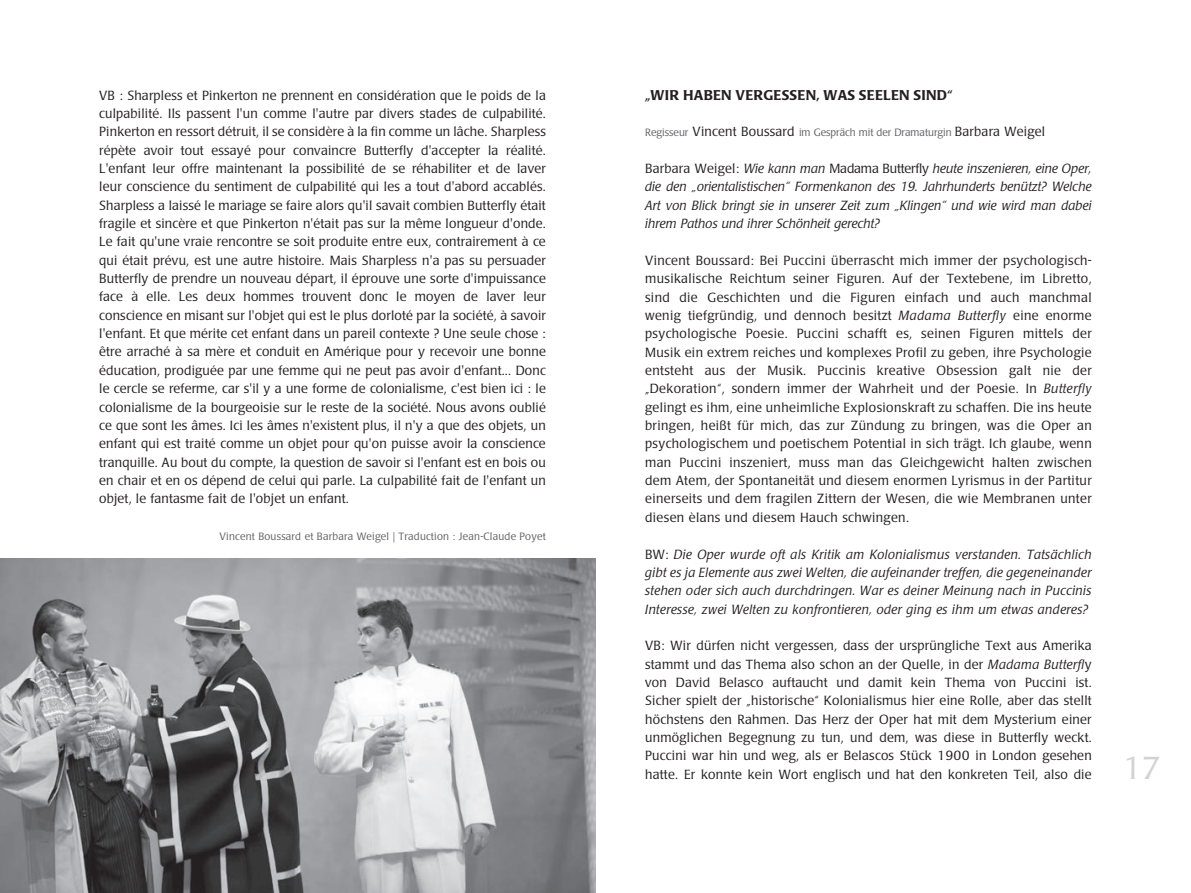
<style>
.page{position:relative;width:1191px;height:893px;background:#fff}
.page>*{position:absolute;margin:0;border:0;box-sizing:border-box;transform-origin:0 0}
.t1{font:300 31.5px "Poppl Laudatio";color:#d1d2d4}
.t2{font:500 14px "Poppl Laudatio";letter-spacing:.02em;color:#231f20}
.t3{font:300 13.12px/18.4px "Poppl Laudatio";letter-spacing:.02em;color:#231f20;text-align:justify}
.t4{font:italic 300 13.12px/18.4px "Poppl Laudatio";letter-spacing:.01em;color:#231f20;text-align:justify}
.t5{font:300 10.5px "Poppl Laudatio";color:#636366}
.t6{font:300 10.5px "Poppl Laudatio";letter-spacing:.02em;color:#636366}
.s1{font-size:13.12px;color:#231f20}
.s2{font-style:normal}
.s3{font-style:italic}
</style>
<div class="page">
<img style="left:0;top:558px;width:595px;height:335px">
<p class="t3" style="left:99px;top:86px;width:448px">VB : Sharpless et Pinkerton ne prennent en considération que le poids de la culpabilité. Ils passent l'un comme l'autre par divers stades de culpabilité.<br>Pinkerton en ressort détruit, il se considère à la fin comme un lâche. Sharpless répète avoir tout essayé pour convaincre Butterfly d'accepter la réalité.<br>L'enfant leur offre maintenant la possibilité de se réhabiliter et de laver leur conscience du sentiment de culpabilité qui les a tout d'abord accablés.<br>Sharpless a laissé le mariage se faire alors qu'il savait combien Butterfly était fragile et sincère et que Pinkerton n'était pas sur la même longueur d'onde.<br>Le fait qu'une vraie rencontre se soit produite entre eux, contrairement à ce qui était prévu, est une autre histoire. Mais Sharpless n'a pas su persuader Butterfly de prendre un nouveau départ, il éprouve une sorte d'impuissance face à elle. Les deux hommes trouvent donc le moyen de laver leur conscience en misant sur l'objet qui est le plus dorloté par la société, à savoir l'enfant. Et que mérite cet enfant dans un pareil contexte ? Une seule chose : être arraché à sa mère et conduit en Amérique pour y recevoir une bonne éducation, prodiguée par une femme qui ne peut pas avoir d'enfant... Donc le cercle se referme, car s'il y a une forme de colonialisme, c'est bien ici : le colonialisme de la bourgeoisie sur le reste de la société. Nous avons oublié ce que sont les âmes. Ici les âmes n'existent plus, il n'y a que des objets, un enfant qui est traité comme un objet pour qu'on puisse avoir la conscience tranquille. Au bout du compte, la question de savoir si l'enfant est en bois ou en chair et en os dépend de celui qui parle. La culpabilité fait de l'enfant un objet, le fantasme fait de l'objet un enfant.</p>
<p class="t6" style="left:219px;top:531px;width:328px">Vincent Boussard et Barbara Weigel | Traduction : Jean-Claude Poyet</p>
<p class="t2" style="left:645px;top:87px;width:309px">„WIR HABEN VERGESSEN, WAS SEELEN SIND“</p>
<p class="t5" style="left:645px;top:127px;width:401px">Regisseur <span class="s1">Vincent Boussard</span> im Gespräch mit der Dramaturgin <span class="s1">Barbara Weigel</span></p>
<p class="t4" style="left:645px;top:160px;width:448px"><span class="s2">Barbara Weigel:</span> Wie kann man <span class="s2">Madama Butterfly</span> heute inszenieren, eine Oper, die den „orientalistischen“ Formenkanon des 19. Jahrhunderts benützt? Welche Art von Blick bringt sie in unserer Zeit zum „Klingen“ und wie wird man dabei ihrem Pathos und ihrer Schönheit gerecht?</p>
<p class="t3" style="left:645px;top:251px;width:448px">Vincent Boussard: Bei Puccini überrascht mich immer der psychologisch&shy;musikalische Reichtum seiner Figuren. Auf der Textebene, im Libretto, sind die Geschichten und die Figuren einfach und auch manchmal wenig tiefgründig, und dennoch besitzt <span class="s3">Madama Butterfly</span> eine enorme psychologische Poesie. Puccini schafft es, seinen Figuren mittels der Musik ein extrem reiches und komplexes Profil zu geben, ihre Psychologie entsteht aus der Musik. Puccinis kreative Obsession galt nie der „Dekoration“, sondern immer der Wahrheit und der Poesie. In <span class="s3">Butterfly </span>gelingt es ihm, eine unheimliche Explosionskraft zu schaffen. Die ins heute bringen, heißt für mich, das zur Zündung zu bringen, was die Oper an psychologischem und poetischem Potential in sich trägt. Ich glaube, wenn man Puccini inszeniert, muss man das Gleichgewicht halten zwischen dem Atem, der Spontaneität und diesem enormen Lyrismus in der Partitur einerseits und dem fragilen Zittern der Wesen, die wie Membranen unter diesen èlans und diesem Hauch schwingen.</p>
<p class="t4" style="left:645px;top:545px;width:448px"><span class="s2">BW:</span> Die Oper wurde oft als Kritik am Kolonialismus verstanden. Tatsächlich gibt es ja Elemente aus zwei Welten, die aufeinander treffen, die gegeneinander stehen oder sich auch durchdringen. War es deiner Meinung nach in Puccinis Interesse, zwei Welten zu konfrontieren, oder ging es ihm um etwas anderes?</p>
<p class="t3" style="left:645px;top:637px;width:448px">VB: Wir dürfen nicht vergessen, dass der ursprüngliche Text aus Amerika stammt und das Thema also schon an der Quelle, in der <span class="s3">Madama Butterfl</span>y von David Belasco auftaucht und damit kein Thema von Puccini ist.<br>Sicher spielt der „historische“ Kolonialismus hier eine Rolle, aber das stellt höchstens den Rahmen. Das Herz der Oper hat mit dem Mysterium einer unmöglichen Begegnung zu tun, und dem, was diese in Butterfly weckt.<br>Puccini war hin und weg, als er Belascos Stück 1900 in London gesehen hatte. Er konnte kein Wort englisch und hat den konkreten Teil, also die</p>
<h1 class="t1" style="left:1122px;top:750px;width:40px">17</h1>
</div>
